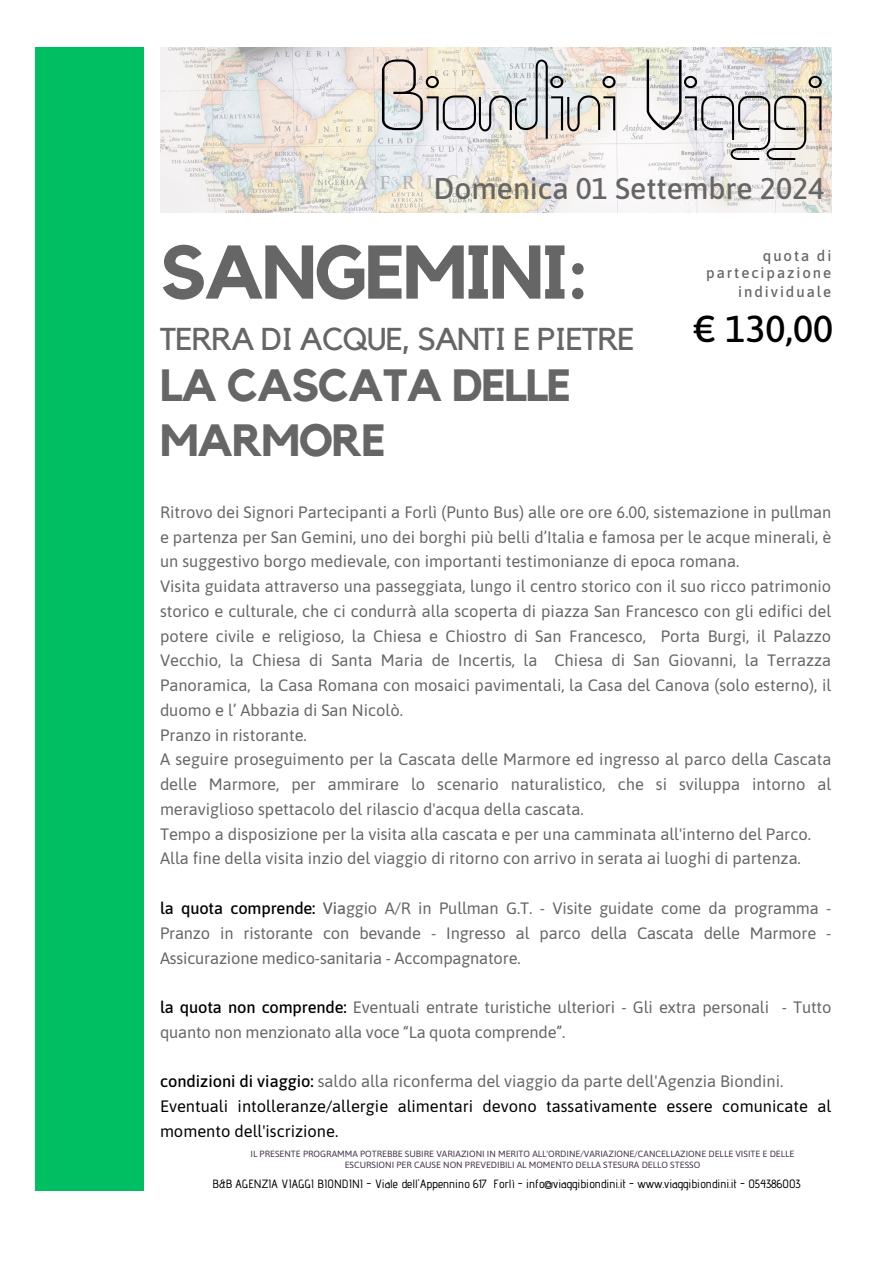
<style>
.page{position:relative;width:894px;height:1264px;background:#fff}
.page>*{position:absolute;margin:0;border:0;box-sizing:border-box;transform-origin:0 0}
.t1{font:90px "Icklips";color:#000}
.t2{font:700 75px "Kollektif";letter-spacing:-.03em;color:#666}
.t3{font:700 45px/55.2px "Kollektif";letter-spacing:-.03em;color:#666}
.t4{font:500 37.5px "Asap";color:#000}
.t5{font:31.5px "Kollektif";letter-spacing:-.03em;color:#666}
.t6{font:500 30px "Asap";color:#666}
.t7{font:16.5px/24.8px "Asap";color:#666}
.t8{font:16.5px/24.8px "Asap";color:#000}
.t9{font:500 15px/16.8px "Asap";letter-spacing:.13em;color:#666;text-align:right}
.t10{font:500 12px "Advent Pro";color:#000}
.t11{font:9px/11.2px "Asap";color:#45334e;text-align:center}
.s1{font-weight:500;color:#000}
.s2{font-weight:500}
.s3{color:#666}
</style>
<div class="page">
<img style="left:160px;top:47px;width:670px;height:166px">
<div style="left:35px;top:47px;width:108px;height:1143px;background:#00bf63"></div>
<h4 class="t1" style="left:379px;top:46px;width:446px">Biondini Viaggi</h4>
<h1 class="t6" style="left:433px;top:171px;width:392px">Domenica 01 Settembre 2024</h1>
<p class="t2" style="left:160px;top:238px;width:430px">SANGEMINI:</p>
<p class="t5" style="left:160px;top:325px;width:476px">TERRA DI ACQUE, SANTI E PIETRE</p>
<p class="t3" style="left:160px;top:359px;width:412px">LA CASCATA DELLE<br>MARMORE</p>
<h3 class="t9" style="left:706px;top:247px;width:127px">quota di partecipazione</h3>
<h3 class="t9" style="left:738px;top:283px;width:95px">individuale</h3>
<h3 class="t4" style="left:693px;top:307px;width:141px">€ 130,00</h3>
<h5 class="t7" style="left:160px;top:499px;width:672px">Ritrovo dei Signori Partecipanti a Forlì (Punto Bus) alle ore ore 6.00, sistemazione in pullman e partenza per San Gemini, uno dei borghi più belli d’Italia e famosa per le acque minerali, è un suggestivo borgo medievale, con importanti testimonianze di epoca romana.<br>Visita guidata attraverso una passeggiata, lungo il centro storico con il suo ricco patrimonio storico e culturale, che ci condurrà alla scoperta di piazza San Francesco con gli edifici del potere civile e religioso, la Chiesa e Chiostro di San Francesco, Porta Burgi, il Palazzo Vecchio, la Chiesa di Santa Maria de Incertis, la Chiesa di San Giovanni, la Terrazza Panoramica, la Casa Romana con mosaici pavimentali, la Casa del Canova (solo esterno), il duomo e l’ Abbazia di San Nicolò.<br>Pranzo in ristorante.<br>A seguire proseguimento per la Cascata delle Marmore ed ingresso al parco della Cascata delle Marmore, per ammirare lo scenario naturalistico, che si sviluppa intorno al meraviglioso spettacolo del rilascio d'acqua della cascata.<br>Tempo a disposizione per la visita alla cascata e per una camminata all'interno del Parco.<br>Alla fine della visita inzio del viaggio di ritorno con arrivo in serata ai luoghi di partenza.</h5>
<h5 class="t7" style="left:160px;top:895px;width:672px;text-align:justify"><span class="s1">la quota comprende:</span> <span class="s2">Via</span>ggio A/R in Pullman G.T. - Visite guidate come da programma - Pranzo in ristorante con bevande - Ingresso al parco della Cascata delle Marmore - Assicurazione medico-sanitaria - Accompagnatore.</h5>
<h5 class="t7" style="left:160px;top:994px;width:672px"><span class="s1">la quota non comprende:</span> Eventuali entrate turistiche ulteriori - Gli extra personali - Tutto quanto non menzionato alla voce “La quota comprende”.</h5>
<h5 class="t8" style="left:160px;top:1068px;width:672px"><span class="s2">condizioni di viaggio:</span> <span class="s3">saldo alla riconferma del viaggio da parte dell'Agenzia Biondini.<br></span>Eventuali intolleranze/allergie alimentari devono tassativamente essere comunicate al momento dell'iscrizione.</h5>
<p class="t11" style="left:250px;top:1147px;width:545px">IL PRESENTE PROGRAMMA POTREBBE SUBIRE VARIAZIONI IN MERITO ALL'ORDINE/VARIAZIONE/CANCELLAZIONE DELLE VISITE E DELLE<br>ESCURSIONI PER CAUSE NON PREVEDIBILI AL MOMENTO DELLA STESURA DELLO STESSO</p>
<h2 class="t10" style="left:212px;top:1176px;width:589px">B&amp;B AGENZIA VIAGGI BIONDINI - Viale dell'Appennino 617 Forlì - info@viaggibiondini.it - www.viaggibiondini.it - 054386003</h2>
</div>
